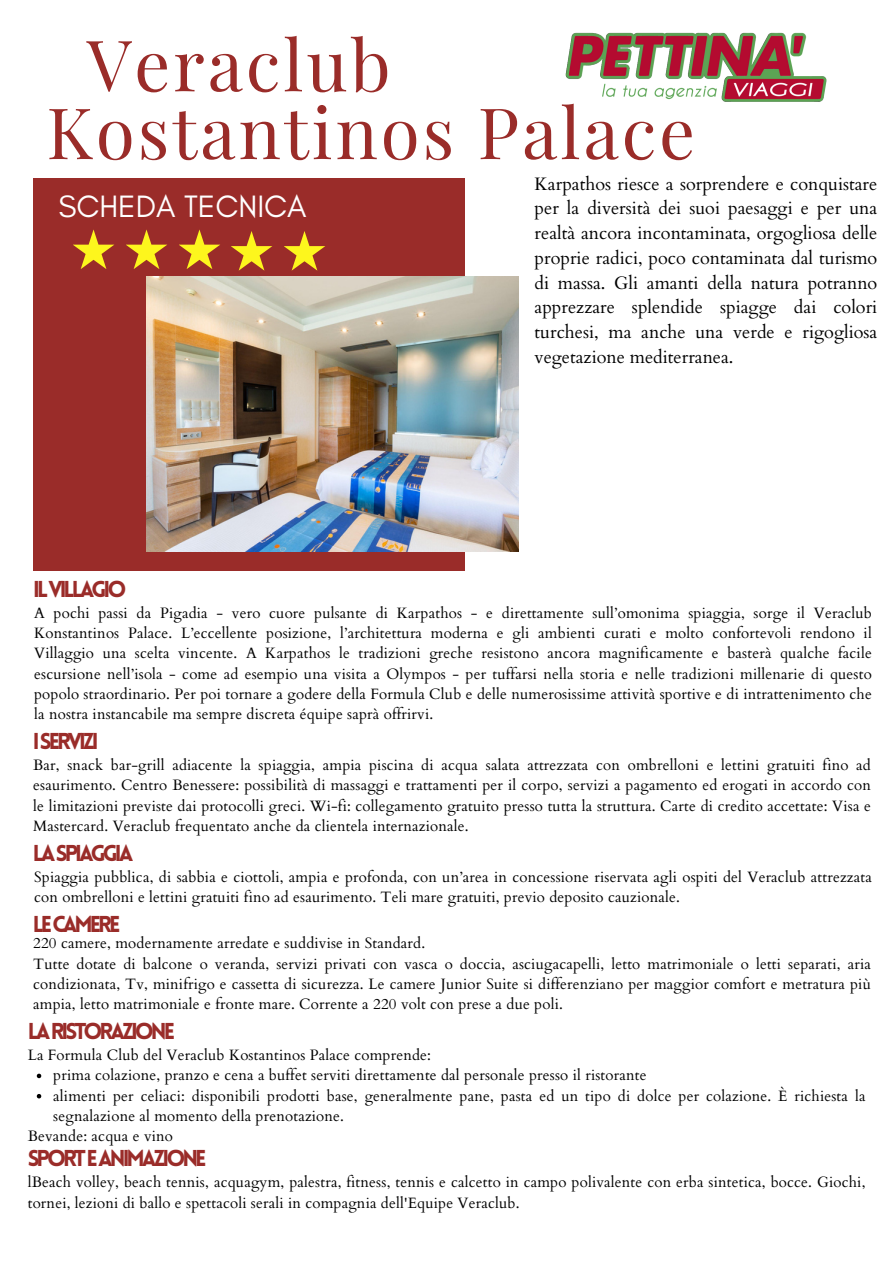
<style>
.page{position:relative;width:893px;height:1264px;background:#fff}
.page>*{position:absolute;margin:0;border:0;box-sizing:border-box;transform-origin:0 0}
.t1{font:70.95px "Playfair Display";letter-spacing:.04em;color:#9a2c29}
.t2{font:31.5px "Glacial Indifference";color:#fff}
.t3{font:900 22.5px "Lovelo";letter-spacing:-.135em;color:#9a2c29}
.t4{font:18px/24.8px "Cardo";color:#000;text-align:justify}
.t5{font:15px/20.2px "Cardo";letter-spacing:.01em;color:#000;text-align:justify}
</style>
<div class="page">
<div style="left:33px;top:178px;width:431px;height:393px;background:#9a2c29"></div>
<img style="left:146px;top:277px;width:372px;height:274px">
<svg style="left:73px;top:229px;width:41px;height:40px"></svg>
<svg style="left:126px;top:229px;width:41px;height:40px"></svg>
<svg style="left:179px;top:229px;width:41px;height:40px"></svg>
<img style="left:565px;top:32px;width:262px;height:70px">
<svg style="left:231px;top:231px;width:41px;height:40px"></svg>
<svg style="left:284px;top:231px;width:41px;height:40px"></svg>
<svg style="left:37px;top:1073px;width:4px;height:5px"></svg>
<svg style="left:37px;top:1094px;width:4px;height:4px"></svg>
<h1 class="t1" style="left:87px;top:15px;width:305px">Veraclub</h1>
<p class="t1" style="left:46px;top:82px;width:650px">Kostantinos Palace</p>
<h2 class="t2" style="left:58px;top:187px;width:250px">SCHEDA TECNICA</h2>
<h4 class="t3" style="left:33px;top:580px;width:95px">ILVILLAGIO</h4>
<h3 class="t4" style="left:534px;top:171px;width:344px">Karpathos riesce a sorprendere e conquistare per la diversità dei suoi paesaggi e per una realtà ancora incontaminata, orgogliosa delle proprie radici, poco contaminata dal turismo di massa. Gli amanti della natura potranno apprezzare splendide spiagge dai colori turchesi, ma anche una verde e rigogliosa vegetazione mediterranea.</h3>
<p class="t5" style="left:34px;top:603px;width:839px">A pochi passi da Pigadia - vero cuore pulsante di Karpathos - e direttamente sull’omonima spiaggia, sorge il Veraclub Konstantinos Palace. L’eccellente posizione, l’architettura moderna e gli ambienti curati e molto confortevoli rendono il Villaggio una scelta vincente. A Karpathos le tradizioni greche resistono ancora magnificamente e basterà qualche facile escursione nell’isola - come ad esempio una visita a Olympos - per tuffarsi nella storia e nelle tradizioni millenarie di questo popolo straordinario. Per poi tornare a godere della Formula Club e delle numerosissime attività sportive e di intrattenimento che la nostra instancabile ma sempre discreta équipe saprà offrirvi.</p>
<h3 class="t3" style="left:33px;top:732px;width:68px">ISERVIZI</h3>
<p class="t5" style="left:33px;top:755px;width:839px">Bar, snack bar-grill adiacente la spiaggia, ampia piscina di acqua salata attrezzata con ombrelloni e lettini gratuiti fino ad esaurimento. Centro Benessere: possibilità di massaggi e trattamenti per il corpo, servizi a pagamento ed erogati in accordo con le limitazioni previste dai protocolli greci. Wi-fi: collegamento gratuito presso tutta la struttura. Carte di credito accettate: Visa e Mastercard. Veraclub frequentato anche da clientela internazionale.</p>
<h3 class="t3" style="left:33px;top:844px;width:102px">LASPIAGGIA</h3>
<p class="t5" style="left:34px;top:867px;width:839px">Spiaggia pubblica, di sabbia e ciottoli, ampia e profonda, con un’area in concessione riservata agli ospiti del Veraclub attrezzata con ombrelloni e lettini gratuiti fino ad esaurimento. Teli mare gratuiti, previo deposito cauzionale.</p>
<h3 class="t3" style="left:33px;top:915px;width:89px">LECAMERE</h3>
<p class="t5" style="left:33px;top:933px;width:393px">220 camere, modernamente arredate e suddivise in Standard.</p>
<p class="t5" style="left:33px;top:953px;width:839px">Tutte dotate di balcone o veranda, servizi privati con vasca o doccia, asciugacapelli, letto matrimoniale o letti separati, aria condizionata, Tv, minifrigo e cassetta di sicurezza. Le camere Junior Suite si differenziano per maggior comfort e metratura più ampia, letto matrimoniale e fronte mare. Corrente a 220 volt con prese a due poli.</p>
<h3 class="t3" style="left:28px;top:1022px;width:149px">LARISTORAZIONE</h3>
<p class="t5" style="left:28px;top:1045px;width:405px">La Formula Club del Veraclub Kostantinos Palace comprende:</p>
<p class="t5" style="left:53px;top:1065px;width:594px">prima colazione, pranzo e cena a buffet serviti direttamente dal personale presso il ristorante</p>
<p class="t5" style="left:53px;top:1085px;width:813px">alimenti per celiaci: disponibili prodotti base, generalmente pane, pasta ed un tipo di dolce per colazione. È richiesta la segnalazione al momento della prenotazione.</p>
<p class="t5" style="left:28px;top:1126px;width:147px">Bevande: acqua e vino</p>
<h3 class="t3" style="left:28px;top:1149px;width:180px">SPORTEANIMAZIONE</h3>
<p class="t5" style="left:28px;top:1172px;width:839px">lBeach volley, beach tennis, acquagym, palestra, fitness, tennis e calcetto in campo polivalente con erba sintetica, bocce. Giochi, tornei, lezioni di ballo e spettacoli serali in compagnia dell'Equipe Veraclub.</p>
</div>
